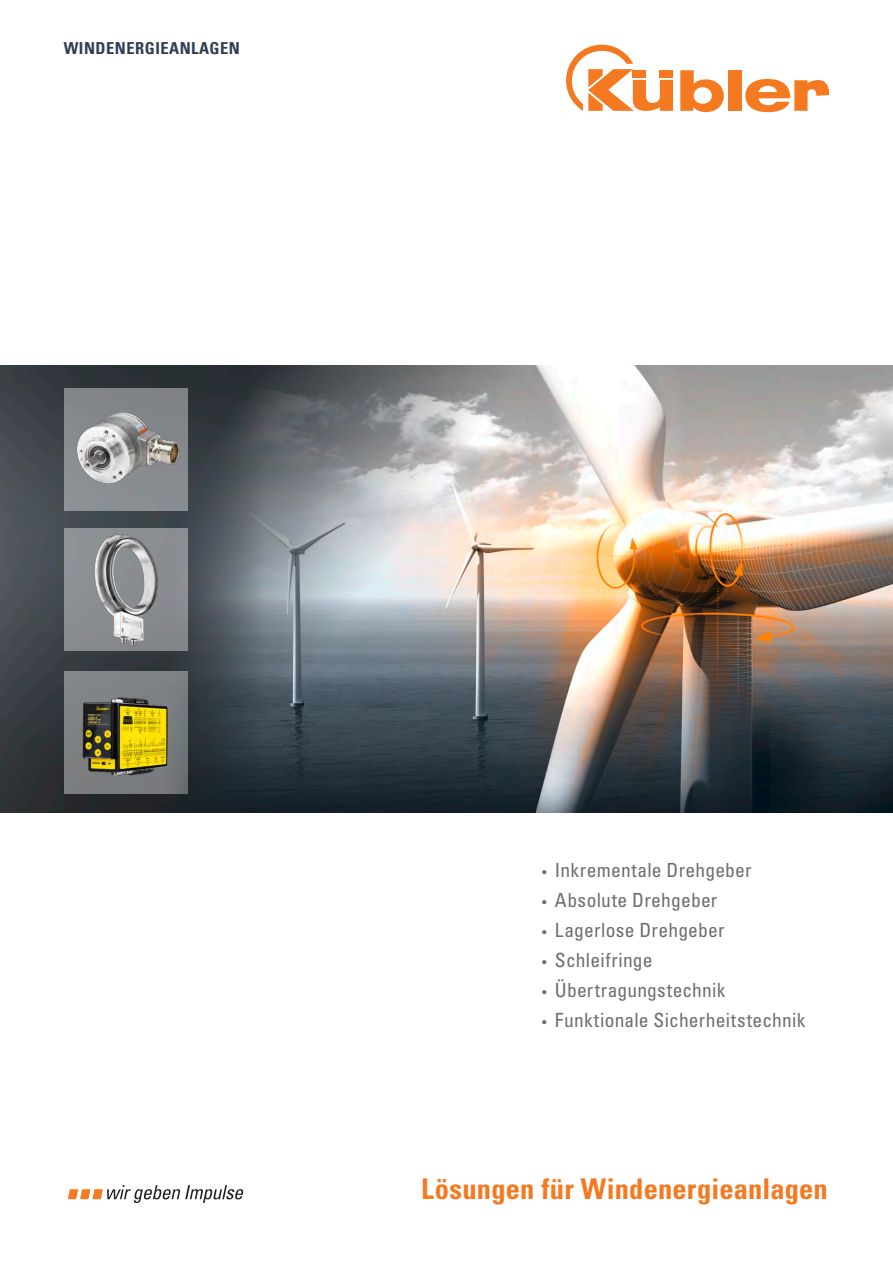
<style>
.page{position:relative;width:893px;height:1263px;background:#fff}
.page>*{position:absolute;margin:0;border:0;box-sizing:border-box;transform-origin:0 0}
.Vorwort_Spruch_negat{font:700 condensed 28.5px "Univers LT Std";letter-spacing:.005em;color:#f47921}
.Vorwort_Spruch_negat-2{font:condensed 19.5px "Univers LT Std";letter-spacing:.01em;color:#6c6d70}
.t1{font:700 condensed 16.5px "Univers LT Std";letter-spacing:.03em;color:#304052}
.s1{font-size:13.5px}
</style>
<div class="page">
<svg style="left:680px;top:70px;width:44px;height:42px"></svg>
<div style="left:728px;top:70px;width:13px;height:41px;background:#f47921"></div>
<svg style="left:745px;top:79px;width:84px;height:33px"></svg>
<svg style="left:566px;top:45px;width:107px;height:66px"></svg>
<img style="left:0;top:366px;width:159px;height:446px">
<div style="left:64px;top:388px;width:124px;height:123px;background:#828689"></div>
<div style="left:64px;top:671px;width:124px;height:122px;background:#808486"></div>
<div style="left:64px;top:528px;width:124px;height:122px;background:#8c8f94"></div>
<img style="left:69px;top:412px;width:90px;height:95px">
<img style="left:82px;top:697px;width:77px;height:83px">
<img style="left:159px;top:366px;width:734px;height:446px">
<img style="left:94px;top:531px;width:73px;height:116px">
<svg style="left:68px;top:1185px;width:175px;height:18px"></svg>
<p class="t1" style="left:64px;top:38px;width:178px">WINDENERGIEANLAGEN</p>
<p class="Vorwort_Spruch_negat-2" style="left:542px;top:858px;width:211px"><span class="s1">•</span> Inkrementale Drehgeber</p>
<p class="Vorwort_Spruch_negat-2" style="left:542px;top:888px;width:177px"><span class="s1">•</span> Absolute Drehgeber</p>
<p class="Vorwort_Spruch_negat-2" style="left:542px;top:918px;width:184px"><span class="s1">•</span> Lagerlose Drehgeber</p>
<p class="Vorwort_Spruch_negat-2" style="left:542px;top:948px;width:112px"><span class="s1">•</span> Schleifringe</p>
<p class="Vorwort_Spruch_negat-2" style="left:542px;top:978px;width:185px"><span class="s1">•</span> Übertragungstechnik</p>
<p class="Vorwort_Spruch_negat-2" style="left:542px;top:1008px;width:265px"><span class="s1">•</span> Funktionale Sicherheitstechnik</p>
<p class="Vorwort_Spruch_negat" style="left:421px;top:1171px;width:408px">Lösungen für Windenergieanlagen</p>
</div>
